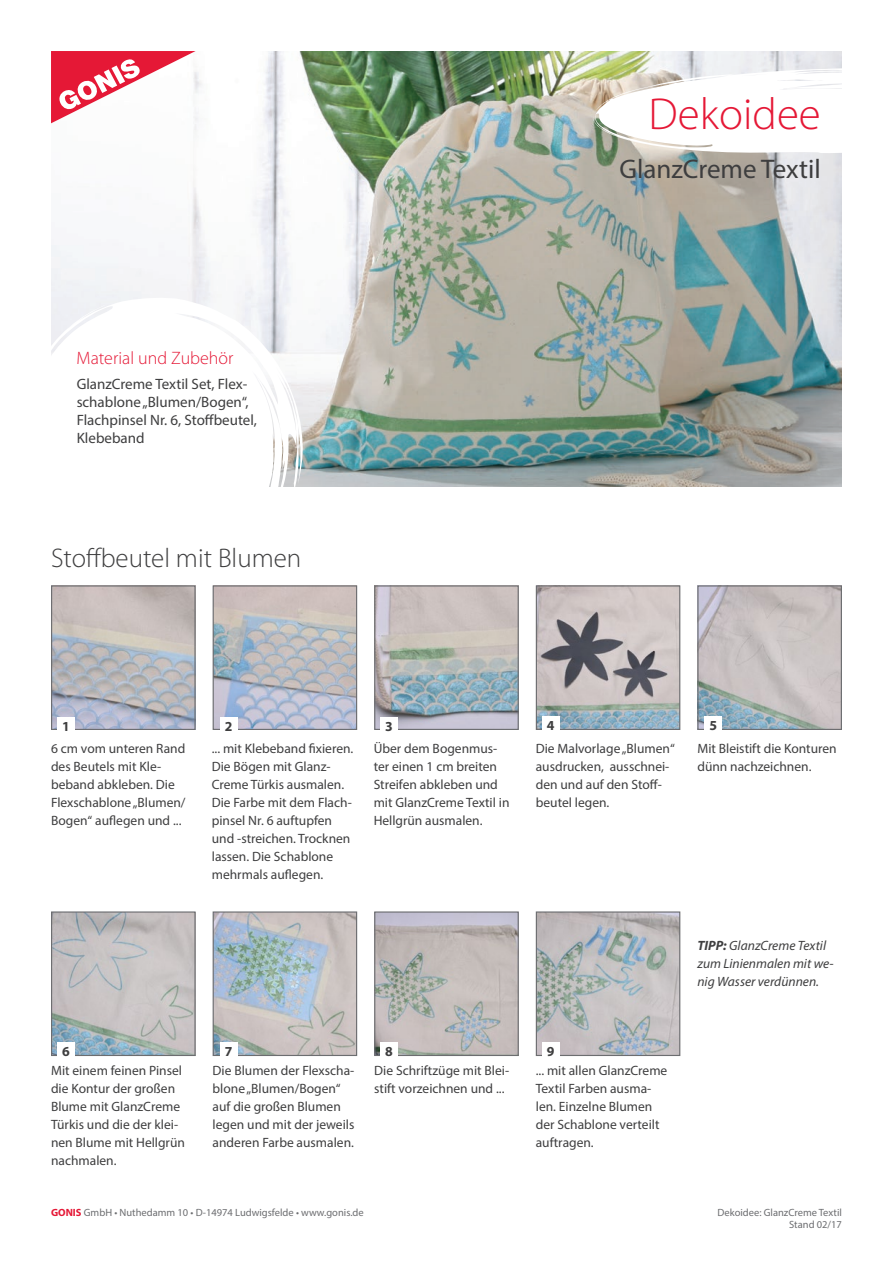
<style>
.page{position:relative;width:893px;height:1263px;background:#fff}
.page>*{position:absolute;margin:0;border:0;box-sizing:border-box;transform-origin:0 0}
.t1{font:300 45px "Myriad Pro";color:#e51836}
.t2{font:300 27px "Myriad Pro";color:#3e3e3f}
.t3{font:27px "Myriad Pro";color:#3e3e3f}
.t4{font:300 18px "Myriad Pro";color:#e51836}
.t5{font:15px/18px "Myriad Pro";color:#3e3e3f}
.t6{font:700 13.8px "Myriad Pro";color:#3e3e3f}
.t7{font:13.5px/18px "Myriad Pro";color:#3e3e3f}
.t8{font:italic 13.5px/18px "Myriad Pro";color:#3e3e3f}
.t9{font:10.5px/12.6px "Myriad Pro";color:#6c6d70;text-align:right}
.s1{font-weight:700}
.s2{font-weight:700;color:#e51836}
</style>
<div class="page">
<img style="left:51px;top:51px;width:791px;height:436px">
<img style="left:53px;top:587px;width:141px;height:141px">
<div style="left:51px;top:585px;width:145px;height:145px;border:1px solid #6c6d70"></div>
<img style="left:215px;top:587px;width:140px;height:141px">
<div style="left:213px;top:585px;width:144px;height:145px;border:1px solid #6c6d70"></div>
<img style="left:53px;top:913px;width:141px;height:141px">
<div style="left:51px;top:911px;width:145px;height:145px;border:1px solid #6c6d70"></div>
<img style="left:215px;top:913px;width:140px;height:141px">
<div style="left:213px;top:911px;width:144px;height:145px;border:1px solid #6c6d70"></div>
<img style="left:376px;top:913px;width:141px;height:141px">
<div style="left:374px;top:911px;width:145px;height:145px;border:1px solid #6c6d70"></div>
<img style="left:538px;top:913px;width:140px;height:141px">
<div style="left:536px;top:911px;width:144px;height:145px;border:1px solid #6c6d70"></div>
<img style="left:376px;top:587px;width:141px;height:141px">
<div style="left:374px;top:585px;width:145px;height:145px;border:1px solid #6c6d70"></div>
<img style="left:699px;top:587px;width:141px;height:141px">
<div style="left:697px;top:585px;width:145px;height:145px;border:1px solid #6c6d70"></div>
<img style="left:538px;top:587px;width:140px;height:141px">
<div style="left:536px;top:585px;width:144px;height:145px;border:1px solid #6c6d70"></div>
<div style="left:57px;top:717px;width:17px;height:17px;background:#fff"></div>
<div style="left:57px;top:1042px;width:17px;height:17px;background:#fff"></div>
<div style="left:220px;top:717px;width:17px;height:17px;background:#fff"></div>
<div style="left:220px;top:1042px;width:17px;height:17px;background:#fff"></div>
<div style="left:381px;top:717px;width:17px;height:17px;background:#fff"></div>
<div style="left:381px;top:1042px;width:17px;height:17px;background:#fff"></div>
<div style="left:542px;top:716px;width:17px;height:17px;background:#fff"></div>
<div style="left:542px;top:1042px;width:17px;height:17px;background:#fff"></div>
<div style="left:705px;top:716px;width:17px;height:17px;background:#fff"></div>
<svg style="left:51px;top:297px;width:252px;height:190px"></svg>
<svg style="left:51px;top:51px;width:145px;height:72px"></svg>
<svg style="left:593px;top:68px;width:249px;height:85px"></svg>
<h1 class="t1" style="left:648px;top:87px;width:174px">Dekoidee</h1>
<h3 class="t4" style="left:77px;top:347px;width:158px">Material und Zubehör</h3>
<p class="t5" style="left:77px;top:375px;width:182px">GlanzCreme Textil Set, Flex&shy;schablone „Blumen/Bogen“,<br>Flachpinsel Nr. 6, Stoffbeutel,<br>Klebeband</p>
<h2 class="t2" style="left:51px;top:542px;width:252px">Stoffbeutel mit Blumen</h2>
<p class="t6" style="left:62px;top:717px;width:9px">1</p>
<p class="t6" style="left:225px;top:717px;width:9px">2</p>
<p class="t6" style="left:385px;top:717px;width:9px">3</p>
<h2 class="t3" style="left:620px;top:152px;width:203px">GlanzCreme Textil</h2>
<p class="t6" style="left:547px;top:716px;width:9px">4</p>
<p class="t6" style="left:709px;top:716px;width:9px">5</p>
<p class="t7" style="left:374px;top:739px;width:137px">Über dem Bogenmus&shy;ter einen 1 cm breiten<br>Streifen abkleben und mit GlanzCreme Textil in<br>Hellgrün ausmalen.</p>
<p class="t7" style="left:51px;top:740px;width:136px">6 cm vom unteren Rand des Beutels mit Kle&shy;beband abkleben. Die<br>Flexschablone „Blumen/<br>Bogen“ auflegen und ...</p>
<p class="t7" style="left:212px;top:740px;width:143px">... mit Klebeband fixieren.<br>Die Bögen mit Glanz-<br>Creme Türkis ausmalen.<br>Die Farbe mit dem Flach&shy;pinsel Nr. 6 auftupfen und -streichen. Trocknen lassen. Die Schablone mehrmals auflegen.</p>
<p class="t7" style="left:536px;top:739px;width:141px">Die Malvorlage „Blumen“ ausdrucken, ausschnei&shy;den und auf den Stoff&shy;beutel legen.</p>
<p class="t7" style="left:697px;top:739px;width:141px">Mit Bleistift die Konturen dünn nachzeichnen.</p>
<p class="t6" style="left:62px;top:1042px;width:9px">6</p>
<p class="t7" style="left:51px;top:1062px;width:135px">Mit einem feinen Pinsel die Kontur der großen<br>Blume mit GlanzCreme<br>Türkis und die der klei&shy;nen Blume mit Hellgrün nachmalen.</p>
<p class="t6" style="left:225px;top:1042px;width:9px">7</p>
<p class="t6" style="left:385px;top:1042px;width:9px">8</p>
<p class="t6" style="left:547px;top:1042px;width:9px">9</p>
<p class="t7" style="left:213px;top:1062px;width:143px">Die Blumen der Flexscha&shy;blone „Blumen/Bogen“ auf die großen Blumen legen und mit der jeweils anderen Farbe ausmalen.</p>
<p class="t7" style="left:374px;top:1062px;width:136px">Die Schriftzüge mit Blei&shy;stift vorzeichnen und ...</p>
<p class="t7" style="left:536px;top:1062px;width:133px">... mit allen GlanzCreme<br>Textil Farben ausma&shy;len. Einzelne Blumen der Schablone verteilt auftragen.</p>
<p class="t8" style="left:697px;top:936px;width:138px"><span class="s1">TIPP:</span> GlanzCreme Textil zum Linienmalen mit we&shy;nig Wasser verdünnen.</p>
<p class="t9" style="left:51px;top:1205px;width:314px"><span class="s2">GONIS</span> GmbH • Nuthedamm 10 • D-14974 Ludwigsfelde • www.gonis.de</p>
<p class="t9" style="left:717px;top:1205px;width:126px">Dekoidee: GlanzCreme Textil<br>Stand 02/17</p>
</div>
